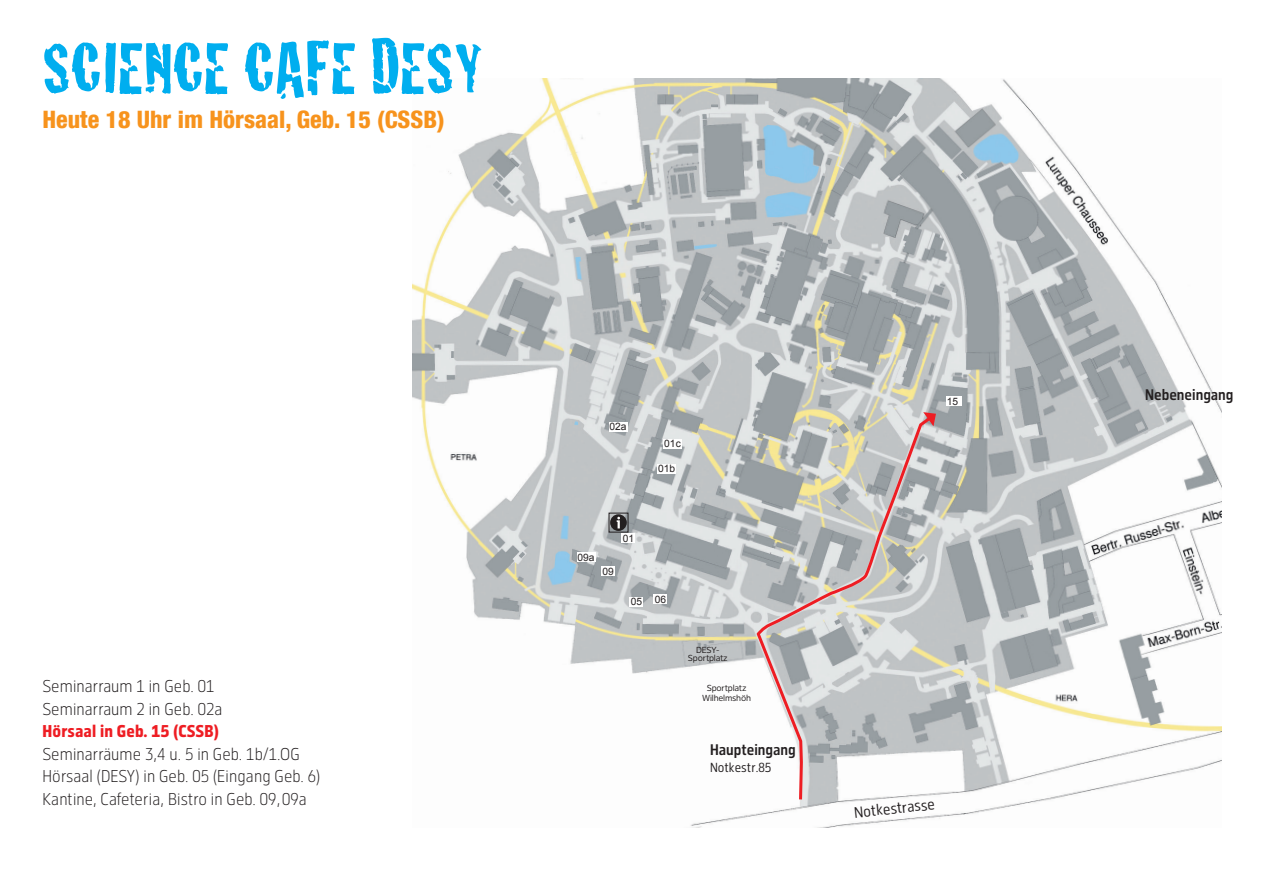
<style>
.page{position:relative;width:1263px;height:893px;background:#fff}
.page>*{position:absolute;margin:0;border:0;box-sizing:border-box;transform-origin:0 0}
.t1{font:75.3px "Crackhouse";letter-spacing:-.005em;color:#00aeef}
.t2{font:24px "Desy Neue Helvetica 87 Cond H";color:#f7931d}
.t3{font:300 16.8px/22.5px "Desy Sans Cn";letter-spacing:.01em;color:#231f20}
.t4{font:800 16.8px "Desy Sans Cn";letter-spacing:.01em;color:#ee1d23}
.t5{font:500 15.15px "Desy Sans Cn";color:#231f20}
.t6{font:15.15px "Desy Sans Cn";color:#231f20}
.t7{font:12.9px "Desy Sans Cn";color:#231f20}
.t8{font:10.2px "Arial";color:#231f20}
.t9{font:8.7px/10.2px "Desy Sans";letter-spacing:-.025em;color:#231f20;text-align:center}
</style>
<div class="page">
<img style="left:412px;top:79px;width:810px;height:748px">
<div style="left:577px;top:552px;width:18px;height:10px;background:#fff"></div>
<div style="left:601px;top:566px;width:14px;height:10px;background:#fff"></div>
<div style="left:621px;top:534px;width:14px;height:9px;background:#fff"></div>
<div style="left:629px;top:597px;width:14px;height:10px;background:#fff"></div>
<div style="left:653px;top:595px;width:14px;height:9px;background:#fff"></div>
<div style="left:609px;top:422px;width:18px;height:10px;background:#fff"></div>
<div style="left:610px;top:514px;width:17px;height:17px;background:#231f20;border-radius:50%"></div>
<div style="left:609px;top:513px;width:19px;height:19px;border:1px solid #231f20"></div>
<svg style="left:617px;top:517px;width:3px;height:11px"></svg>
<div style="left:664px;top:439px;width:18px;height:9px;background:#fff"></div>
<div style="left:658px;top:464px;width:18px;height:10px;background:#fff"></div>
<div style="left:946px;top:397px;width:16px;height:9px;background:#fff"></div>
<svg style="left:755px;top:413px;width:180px;height:389px;background:#c8c7c5"></svg>
<svg style="left:923px;top:412px;width:13px;height:14px"></svg>
<h1 class="t1" style="left:43px;top:28px;width:442px">SCIENCE CAFE DESY</h1>
<h2 class="t2" style="left:43px;top:104px;width:404px">Heute 18 Uhr im Hörsaal, Geb. 15 (CSSB)</h2>
<p class="t3" style="left:43px;top:675px;width:181px">Seminarraum 1 in Geb. 01<br>Seminarraum 2 in Geb. 02a</p>
<p class="t4" style="left:43px;top:722px;width:178px">Hörsaal in Geb. 15 (CSSB)</p>
<p class="t3" style="left:43px;top:743px;width:279px">Seminarräume 3,4 u. 5 in Geb. 1b/1.OG<br>Hörsaal (DESY) in Geb. 05 (Eingang Geb. 6)<br>Kantine, Cafeteria, Bistro in Geb. 09,09a</p>
<p class="t8" style="left:610px;top:420px;width:19px">02a</p>
<p class="t8" style="left:664px;top:437px;width:18px">01c</p>
<p class="t8" style="left:658px;top:462px;width:19px">01b</p>
<p class="t8" style="left:578px;top:550px;width:19px">09a</p>
<p class="t8" style="left:602px;top:564px;width:13px">09</p>
<p class="t8" style="left:623px;top:532px;width:13px">01</p>
<p class="t8" style="left:631px;top:594px;width:37px">05 06</p>
<p class="t9" style="left:688px;top:645px;width:41px;line-height:8.7px">DESY-<br>Sportplatz</p>
<p class="t9" style="left:702px;top:683px;width:50px">Sportplatz<br>Wilhelmshöh</p>
<p class="t5" style="left:710px;top:740px;width:87px">Haupteingang</p>
<p class="t7" style="left:710px;top:760px;width:63px">Notkestr.85</p>
<p class="t8" style="left:947px;top:395px;width:13px">15</p>
<p class="t6" style="left:853px;top:804px;width:82px;rotate:-6deg">Notkestrasse</p>
<p class="t5" style="left:1145px;top:386px;width:90px">Nebeneingang</p>
</div>
